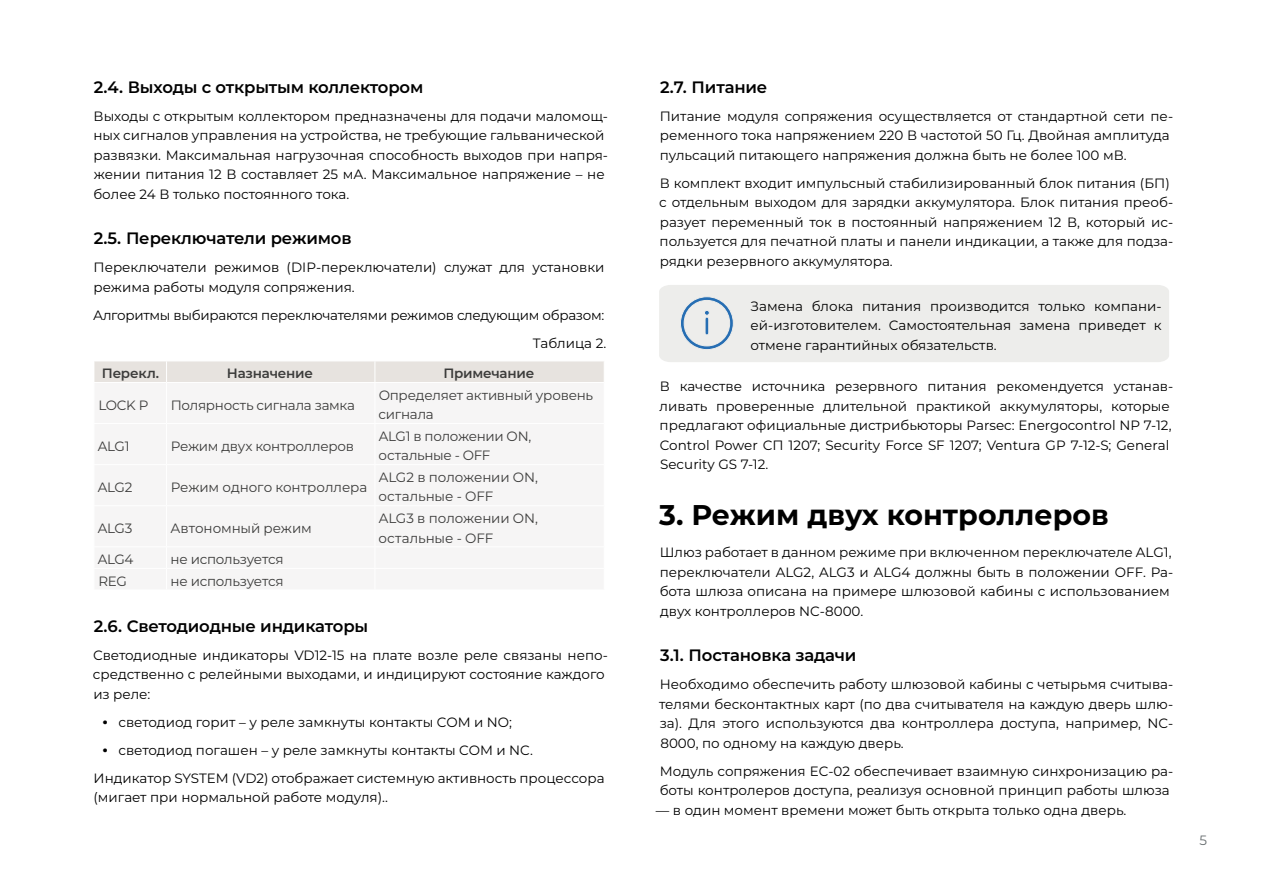
<style>
.page{position:relative;width:1263px;height:893px;background:#fff}
.page>*{position:absolute;margin:0;border:0;box-sizing:border-box;transform-origin:0 0}
.t1{font:700 28.5px "Montserrat";color:#000}
.t2{font:600 16.5px "Montserrat";letter-spacing:-.01em;color:#000}
.t3{font:13.5px/19.5px "Montserrat";color:#000}
.t4{font:13.5px/19.5px "Montserrat";letter-spacing:-.015em;color:#3c3c3b}
.t5{font:13.5px/28px "Montserrat";letter-spacing:-.02em;color:#000;text-align:right}
.t6{font:600 13.5px "Montserrat";letter-spacing:-.015em;color:#3c3c3b}
.t7{font:13.5px "Montserrat";color:#686e70}
.s1{font-family:"Arial";font-weight:700}
</style>
<div class="page">
<div style="left:94px;top:361px;width:73px;height:21px;background:#e7e3df"></div>
<hr style="left:94px;top:361px;width:73px;height:1px;background:#fff">
<svg style="left:94px;top:361px;width:1px;height:21px"></svg>
<div style="left:166px;top:361px;width:438px;height:21px;background:#e7e3df"></div>
<div style="left:659px;top:285px;width:510px;height:77px;background:#ededeb"></div>
<p class="t2" style="left:94px;top:75px;width:331px">2.4. Выходы с открытым коллектором</p>
<p class="t3" style="left:93px;top:105px;width:516px">Выходы с открытым коллектором предназначены для подачи маломощ&shy;ных сигналов управления на устройства, не требующие гальванической развязки. Максимальная нагрузочная способность выходов при напря&shy;жении питания 12 В составляет 25 мА. Максимальное напряжение – не более 24 В только постоянного тока.</p>
<p class="t2" style="left:94px;top:227px;width:259px">2.5. Переключатели режимов</p>
<p class="t3" style="left:94px;top:257px;width:512px">Переключатели режимов (DIP-переключатели) служат для установки режима работы модуля сопряжения.</p>
<p class="t5" style="left:93px;top:300px;width:515px">Алгоритмы выбираются переключателями режимов следующим образом:<br>Таблица 2.</p>
<p class="t6" style="left:102px;top:364px;width:59px">Перекл.</p>
<p class="t6" style="left:227px;top:364px;width:88px">Назначение</p>
<p class="t6" style="left:443px;top:364px;width:92px">Примечание</p>
<p class="t4" style="left:98px;top:395px;width:51px">LOCK P</p>
<p class="t4" style="left:171px;top:395px;width:186px">Полярность сигнала замка</p>
<p class="t4" style="left:379px;top:385px;width:216px">Определяет активный уровень сигнала</p>
<p class="t4" style="left:98px;top:436px;width:33px">ALG1</p>
<p class="t4" style="left:171px;top:436px;width:185px">Режим двух контроллеров</p>
<p class="t4" style="left:379px;top:426px;width:154px">ALG1 в положении ON, остальные - OFF</p>
<p class="t4" style="left:98px;top:477px;width:36px">ALG2</p>
<p class="t4" style="left:171px;top:477px;width:198px">Режим одного контроллера</p>
<p class="t4" style="left:379px;top:467px;width:161px">ALG2 в положении ON, остальные - OFF</p>
<p class="t4" style="left:98px;top:518px;width:36px">ALG3</p>
<p class="t4" style="left:170px;top:518px;width:143px">Автономный режим</p>
<p class="t4" style="left:379px;top:508px;width:161px">ALG3 в положении ON, остальные - OFF</p>
<p class="t4" style="left:98px;top:549px;width:37px">ALG4</p>
<p class="t4" style="left:171px;top:549px;width:115px">не используется</p>
<p class="t4" style="left:98px;top:571px;width:30px">REG</p>
<p class="t4" style="left:171px;top:571px;width:115px">не используется</p>
<p class="t2" style="left:94px;top:614px;width:276px">2.6. Светодиодные индикаторы</p>
<p class="t3" style="left:93px;top:645px;width:517px">Светодиодные индикаторы VD12-15 на плате возле реле связаны непо&shy;средственно с релейными выходами, и индицируют состояние каждого из реле:</p>
<p class="t3" style="left:103px;top:712px;width:411px"><span class="s1">•</span> светодиод горит – у реле замкнуты контакты COM и NO;</p>
<p class="t3" style="left:94px;top:735px;width:512px;line-height:28px;text-indent:9px"><span class="s1">•</span> светодиод погашен – у реле замкнуты контакты COM и NC.<br>Индикатор SYSTEM (VD2) отображает системную активность процессора</p>
<p class="t3" style="left:94px;top:787px;width:296px">(мигает при нормальной работе модуля)..</p>
<p class="t2" style="left:660px;top:75px;width:109px">2.7. Питание</p>
<p class="t3" style="left:660px;top:106px;width:515px">Питание модуля сопряжения осуществляется от стандартной сети пе&shy;ременного тока напряжением 220 В частотой 50 Гц. Двойная амплитуда пульсаций питающего напряжения должна быть не более 100 мВ.</p>
<p class="t3" style="left:659px;top:173px;width:516px">В комплект входит импульсный стабилизированный блок питания (БП) с отдельным выходом для зарядки аккумулятора. Блок питания преоб&shy;разует переменный ток в постоянный напряжением 12 В, который ис&shy;пользуется для печатной платы и панели индикации, а также для подза&shy;рядки резервного аккумулятора.</p>
<p class="t3" style="left:750px;top:296px;width:413px;text-align:justify">Замена блока питания производится только компани&shy;ей-изготовителем. Самостоятельная замена приведет к отмене гарантийных обязательств.</p>
<p class="t3" style="left:660px;top:376px;width:515px">В качестве источника резервного питания рекомендуется устанав&shy;ливать проверенные длительной практикой аккумуляторы, которые предлагают официальные дистрибьюторы Parsec: Energocontrol NP 7-12, Control Power СП 1207; Security Force SF 1207; Ventura GP 7-12-S; General Security GS 7-12.</p>
<h1 class="t1" style="left:659px;top:494px;width:451px">3. Режим двух контроллеров</h1>
<p class="t3" style="left:660px;top:542px;width:515px">Шлюз работает в данном режиме при включенном переключателе ALG1, переключатели ALG2, ALG3 и ALG4 должны быть в положении OFF. Ра&shy;бота шлюза описана на примере шлюзовой кабины с использованием двух контроллеров NC-8000.</p>
<p class="t2" style="left:660px;top:644px;width:198px">3.1. Постановка задачи</p>
<p class="t3" style="left:659px;top:674px;width:516px;text-align:justify">Необходимо обеспечить работу шлюзовой кабины с четырьмя считыва&shy;телями бесконтактных карт (по два считывателя на каждую дверь шлю&shy;за). Для этого используются два контроллера доступа, например, NC-8000, по одному на каждую дверь.</p>
<p class="t3" style="left:660px;top:761px;width:515px">Модуль сопряжения EC-02 обеспечивает взаимную синхронизацию ра&shy;боты контролеров доступа, реализуя основной принцип работы шлюза</p>
<p class="t3" style="left:656px;top:800px;width:472px">— в один момент времени может быть открыта только одна дверь.</p>
<p class="t7" style="left:1199px;top:831px;width:9px">5</p>
</div>
